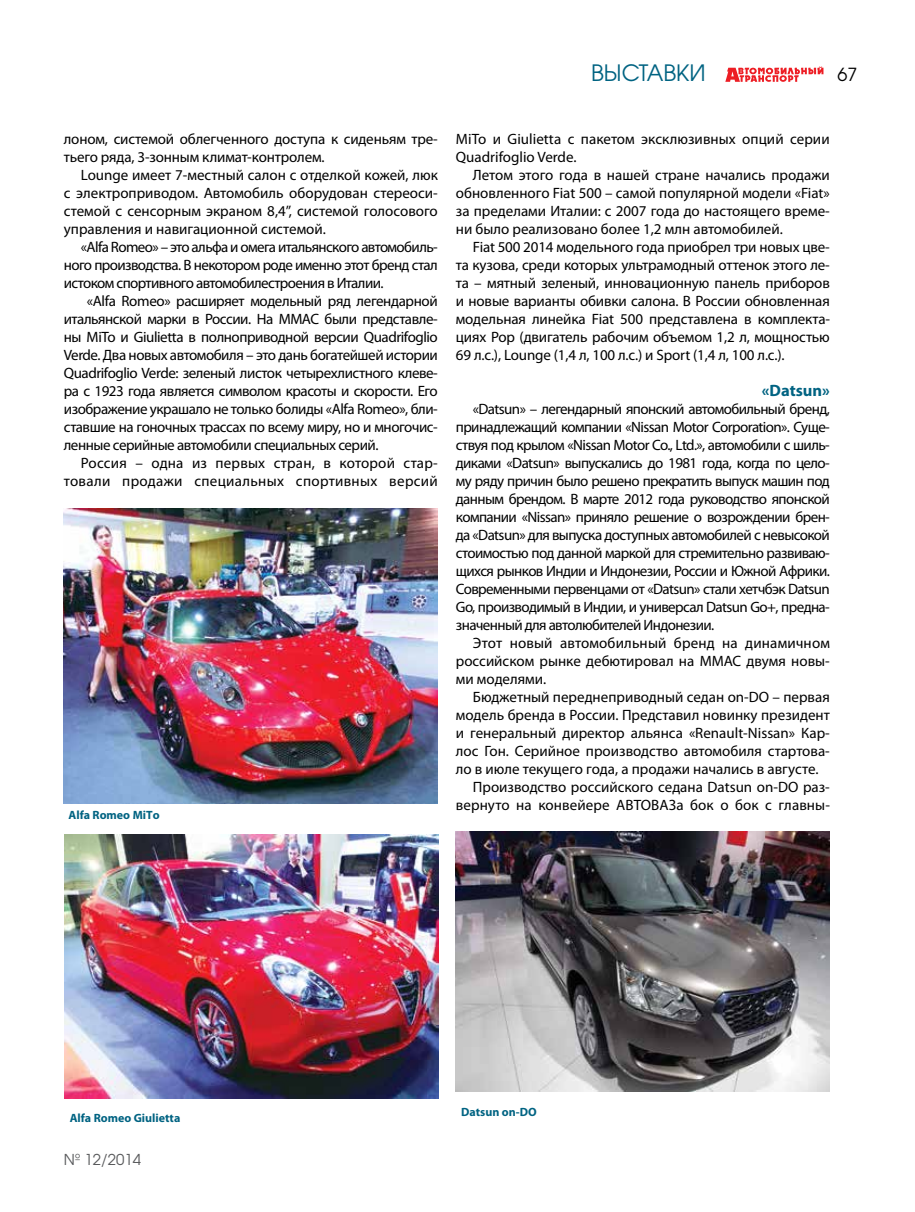
<style>
.page{position:relative;width:915px;height:1212px;background:#fff}
.page>*{position:absolute;margin:0;border:0;box-sizing:border-box;transform-origin:0 0}
.t1{font:22.5px "AG Avalanche C";color:#006382}
.t2{font:18px "AG Avalanche C";color:#000}
.t3{font:700 16.5px "Myriad Pro";color:#006382}
.t4{font:15px/18px "Myriad Pro";color:#000;text-align:justify}
.t5{font:15px/18px "Myriad Pro";letter-spacing:.02em;color:#000;text-align:right}
.t6{font:15px "AG Avalanche C";color:#58595b}
.t7{font:700 12px "Myriad Pro";color:#006382}
</style>
<div class="page">
<svg style="left:725px;top:66px;width:98px;height:16px"></svg>
<img style="left:63px;top:509px;width:374px;height:294px">
<img style="left:64px;top:835px;width:374px;height:263px">
<img style="left:455px;top:831px;width:374px;height:261px">
<h1 class="t1" style="left:590px;top:59px;width:116px">ВЫСТАВКИ</h1>
<p class="t2" style="left:837px;top:63px;width:21px">67</p>
<p class="t4" style="left:64px;top:130px;width:375px">лоном, системой облегченного доступа к сиденьям тре&shy;тьего ряда, 3-зонным климат-контролем.</p>
<p class="t4" style="left:64px;top:166px;width:375px;text-indent:17px">Lounge имеет 7-местный салон с отделкой кожей, люк с электроприводом. Автомобиль оборудован стереоси&shy;стемой с сенсорным экраном 8,4’’, системой голосового управления и навигационной системой.</p>
<p class="t4" style="left:64px;top:238px;width:375px;text-indent:17px">«Alfa Romeo» – это альфа и омега итальянского автомобиль&shy;ного производства. В некотором роде именно этот бренд стал истоком спортивного автомобилестроения в Италии.</p>
<p class="t4" style="left:64px;top:292px;width:375px;text-indent:23px">«Alfa Romeo» расширяет модельный ряд легендарной итальянской марки в России. На ММАС были представле&shy;ны MiTo и Giulietta в полноприводной версии Quadrifoglio Verde. Два новых автомобиля – это дань богатейшей истории Quadrifoglio Verde: зеленый листок четырехлистного клеве&shy;ра с 1923 года является символом красоты и скорости. Его изображение украшало не только болиды «Alfa Romeo», бли&shy;ставшие на гоночных трассах по всему миру, но и многочис&shy;ленные серийные автомобили специальных серий.</p>
<p class="t5" style="left:64px;top:454px;width:375px">Россия – одна из первых стран, в которой стар&shy;товали продажи специальных спортивных версий</p>
<p class="t7" style="left:69px;top:807px;width:93px">Alfa Romeo MiTо</p>
<p class="t4" style="left:455px;top:130px;width:375px">MiTo и Giulietta с пакетом эксклюзивных опций серии<br>Quadrifoglio Verde.</p>
<p class="t4" style="left:455px;top:166px;width:375px;text-indent:17px">Летом этого года в нашей стране начались продажи обновленного Fiat 500 – самой популярной модели «Fiat» за пределами Италии: с 2007 года до настоящего време&shy;ни было реализовано более 1,2 млн автомобилей.</p>
<p class="t4" style="left:455px;top:238px;width:375px;text-indent:17px">Fiat 500 2014 модельного года приобрел три новых цве&shy;та кузова, среди которых ультрамодный оттенок этого ле&shy;та – мятный зеленый, инновационную панель приборов и новые варианты обивки салона. В России обновленная модельная линейка Fiat 500 представлена в комплекта&shy;циях Pop (двигатель рабочим объемом 1,2 л, мощностью 69 л.с.), Lounge (1,4 л, 100 л.с.) и Sport (1,4 л, 100 л.с.).</p>
<p class="t3" style="left:761px;top:380px;width:69px">«Datsun»</p>
<p class="t4" style="left:455px;top:400px;width:375px;text-indent:17px">«Datsun» – легендарный японский автомобильный бренд, принадлежащий компании «Nissan Motor Corporation». Суще&shy;ствуя под крылом «Nissan Motor Co., Ltd.», автомобили с шиль&shy;диками «Datsun» выпускались до 1981 года, когда по цело&shy;му ряду причин было решено прекратить выпуск машин под данным брендом. В марте 2012 года руководство японской компании «Nissan» приняло решение о возрождении брен&shy;да «Datsun» для выпуска доступных автомобилей с невысокой стоимостью под данной маркой для стремительно развиваю&shy;щихся рынков Индии и Индонезии, России и Южной Африки.<br>Современными первенцами от «Datsun» стали хетчбэк Datsun Go, производимый в Индии, и универсал Datsun Go+, предна&shy;значенный для автолюбителей Индонезии.</p>
<p class="t4" style="left:455px;top:634px;width:375px;text-indent:17px">Этот новый автомобильный бренд на динамичном российском рынке дебютировал на ММАС двумя новы&shy;ми моделями.</p>
<p class="t4" style="left:472px;top:688px;width:358px">Бюджетный переднеприводный седан on-DO – первая</p>
<p class="t4" style="left:455px;top:706px;width:375px">модель бренда в России. Представил новинку президент</p>
<p class="t4" style="left:455px;top:724px;width:375px">и генеральный директор альянса «Renault-Nissan» Кар-</p>
<p class="t4" style="left:455px;top:742px;width:375px">лос Гон. Серийное производство автомобиля стартова-</p>
<p class="t4" style="left:455px;top:760px;width:364px">ло в июле текущего года, а продажи начались в августе.</p>
<p class="t4" style="left:472px;top:778px;width:358px">Производство российского седана Datsun on-DO раз-</p>
<p class="t4" style="left:455px;top:796px;width:375px">вернуто на конвейере АВТОВАЗа бок о бок с главны-</p>
<p class="t7" style="left:70px;top:1110px;width:112px">Alfa Romeo Giulietta</p>
<p class="t6" style="left:64px;top:1150px;width:79px">№ 12/2014</p>
<p class="t7" style="left:461px;top:1104px;width:77px">Datsun on-DO</p>
</div>
